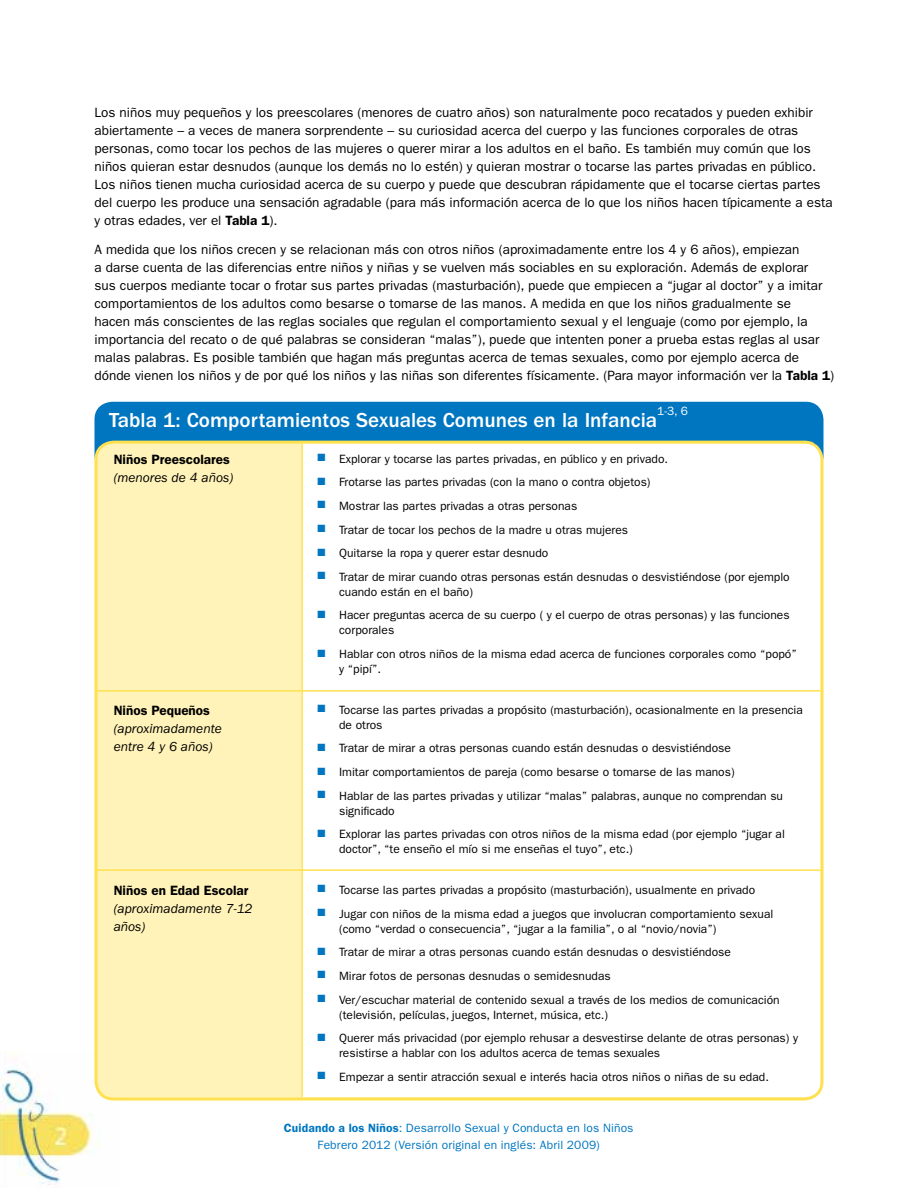
<style>
.page{position:relative;width:918px;height:1188px;background:#fff}
.page>*{position:absolute;margin:0;border:0;box-sizing:border-box;transform-origin:0 0}
.t1{font:500 21px "ITC Franklin Gothic Std";color:#fff}
.t2{font:13.5px/18px "ITC Franklin Gothic Std";color:#000}
.t3{font:italic 13.5px/18px "ITC Franklin Gothic Std";color:#000}
.t4{font:600 13.5px "ITC Franklin Gothic Std";color:#000}
.t5{font:12px/15px "ITC Franklin Gothic Std";color:#000}
.t6{font:12px/16.5px "ITC Franklin Gothic Std";letter-spacing:.015em;color:#0076c0;text-align:center}
.t7{font:12px "ITC Franklin Gothic Std";color:#fff}
.s1{font-weight:600}
.s2{color:#0076c0}
</style>
<div class="page">
<div style="left:95px;top:402px;width:729px;height:71px;background:#0076c0;border-radius:18px"></div>
<img style="left:0;top:1052px;width:105px;height:133px">
<div style="left:96px;top:442px;width:726px;height:657px;background:#fff3b9;border-radius:18px"></div>
<div style="left:303px;top:445px;width:517px;height:652px;background:#fff"></div>
<div style="left:95px;top:441px;width:729px;height:660px;border:3px solid #ffe14f;border-radius:18px"></div>
<hr style="left:97px;top:690px;width:724px;height:2px;background:#ffe14f">
<hr style="left:301px;top:442px;width:2px;height:655px;background:#ffe14f">
<hr style="left:97px;top:869px;width:724px;height:2px;background:#ffe14f">
<svg style="left:814px;top:443px;width:8px;height:9px"></svg>
<p class="t2" style="left:94px;top:104px;width:740px">Los niños muy pequeños y los preescolares (menores de cuatro años) son naturalmente poco recatados y pueden exhibir abiertamente – a veces de manera sorprendente – su curiosidad acerca del cuerpo y las funciones corporales de otras personas, como tocar los pechos de las mujeres o querer mirar a los adultos en el baño. Es también muy común que los niños quieran estar desnudos (aunque los demás no lo estén) y quieran mostrar o tocarse las partes privadas en público.<br>Los niños tienen mucha curiosidad acerca de su cuerpo y puede que descubran rápidamente que el tocarse ciertas partes del cuerpo les produce una sensación agradable (para más información acerca de lo que los niños hacen típicamente a esta y otras edades, ver el <span class="s1">Tabla 1</span>).</p>
<p class="t2" style="left:94px;top:241px;width:741px">A medida que los niños crecen y se relacionan más con otros niños (aproximadamente entre los 4 y 6 años), empiezan<br>a darse cuenta de las diferencias entre niños y niñas y se vuelven más sociables en su exploración. Además de explorar<br>sus cuerpos mediante tocar o frotar sus partes privadas (masturbación), puede que empiecen a “jugar al doctor” y a imitar comportamientos de los adultos como besarse o tomarse de las manos. A medida en que los niños gradualmente se<br>hacen más conscientes de las reglas sociales que regulan el comportamiento sexual y el lenguaje (como por ejemplo, la importancia del recato o de qué palabras se consideran “malas”), puede que intenten poner a prueba estas reglas al usar malas palabras. Es posible también que hagan más preguntas acerca de temas sexuales, como por ejemplo acerca de dónde vienen los niños y de por qué los niños y las niñas son diferentes físicamente. (Para mayor información ver la <span class="s1">Tabla 1</span>)</p>
<p class="t7" style="left:657px;top:404px;width:32px">1-3, 6</p>
<h1 class="t1" style="left:109px;top:408px;width:550px">Tabla 1: Comportamientos Sexuales Comunes en la Infancia</h1>
<p class="t4" style="left:114px;top:451px;width:118px">Niños Preescolares</p>
<p class="t3" style="left:114px;top:468px;width:121px">(menores de 4 años)</p>
<p class="t5" style="left:318px;top:451px;width:352px"><span class="s2">■</span> Explorar y tocarse las partes privadas, en público y en privado.</p>
<p class="t5" style="left:318px;top:475px;width:335px"><span class="s2">■</span> Frotarse las partes privadas (con la mano o contra objetos)</p>
<p class="t5" style="left:318px;top:498px;width:261px"><span class="s2">■</span> Mostrar las partes privadas a otras personas</p>
<p class="t5" style="left:318px;top:522px;width:312px"><span class="s2">■</span> Tratar de tocar los pechos de la madre u otras mujeres</p>
<p class="t5" style="left:318px;top:546px;width:232px"><span class="s2">■</span> Quitarse la ropa y querer estar desnudo</p>
<p class="t5" style="left:339px;top:569px;width:452px;text-indent:-22px"><span class="s2">■</span> Tratar de mirar cuando otras personas están desnudas o desvistiéndose (por ejemplo cuando están en el baño)</p>
<p class="t5" style="left:339px;top:608px;width:452px;text-indent:-22px"><span class="s2">■</span> Hacer preguntas acerca de su cuerpo ( y el cuerpo de otras personas) y las funciones corporales</p>
<p class="t5" style="left:339px;top:647px;width:459px;text-indent:-22px"><span class="s2">■</span> Hablar con otros niños de la misma edad acerca de funciones corporales como “popó” y “pipí”.</p>
<p class="t4" style="left:114px;top:702px;width:98px">Niños Pequeños</p>
<p class="t3" style="left:114px;top:719px;width:110px">(aproximadamente entre 4 y 6 años)</p>
<p class="t5" style="left:339px;top:702px;width:465px;text-indent:-22px"><span class="s2">■</span> Tocarse las partes privadas a propósito (masturbación), ocasionalmente en la presencia de otros</p>
<p class="t5" style="left:318px;top:741px;width:415px"><span class="s2">■</span> Tratar de mirar a otras personas cuando están desnudas o desvistiéndose</p>
<p class="t5" style="left:318px;top:765px;width:419px"><span class="s2">■</span> Imitar comportamientos de pareja (como besarse o tomarse de las manos)</p>
<p class="t5" style="left:339px;top:788px;width:446px;text-indent:-22px"><span class="s2">■</span> Hablar de las partes privadas y utilizar “malas” palabras, aunque no comprendan su significado</p>
<p class="t5" style="left:339px;top:827px;width:447px;text-indent:-22px"><span class="s2">■</span> Explorar las partes privadas con otros niños de la misma edad (por ejemplo “jugar al doctor”, “te enseño el mío si me enseñas el tuyo”, etc.)</p>
<p class="t4" style="left:114px;top:882px;width:136px">Niños en Edad Escolar</p>
<p class="t3" style="left:114px;top:900px;width:140px">(aproximadamente 7-12 años)</p>
<p class="t5" style="left:318px;top:882px;width:439px"><span class="s2">■</span> Tocarse las partes privadas a propósito (masturbación), usualmente en privado</p>
<p class="t5" style="left:339px;top:906px;width:436px;text-indent:-22px"><span class="s2">■</span> Jugar con niños de la misma edad a juegos que involucran comportamiento sexual (como “verdad o consecuencia”, “jugar a la familia”, o al “novio/novia”)</p>
<p class="t5" style="left:318px;top:945px;width:415px"><span class="s2">■</span> Tratar de mirar a otras personas cuando están desnudas o desvistiéndose</p>
<p class="t5" style="left:318px;top:968px;width:295px"><span class="s2">■</span> Mirar fotos de personas desnudas o semidesnudas</p>
<p class="t5" style="left:339px;top:992px;width:442px;text-indent:-22px"><span class="s2">■</span> Ver/escuchar material de contenido sexual a través de los medios de comunicación (televisión, películas, juegos, Internet, música, etc.)</p>
<p class="t5" style="left:339px;top:1031px;width:460px;text-indent:-22px"><span class="s2">■</span> Querer más privacidad (por ejemplo rehusar a desvestirse delante de otras personas) y resistirse a hablar con los adultos acerca de temas sexuales</p>
<p class="t5" style="left:318px;top:1069px;width:453px"><span class="s2">■</span> Empezar a sentir atracción sexual e interés hacia otros niños o niñas de su edad.</p>
<p class="t6" style="left:284px;top:1120px;width:351px"><span class="s1">Cuidando a los Niños</span>: Desarrollo Sexual y Conducta en los Niños<br>Febrero 2012 (Versión original en inglés: Abril 2009)</p>
</div>
